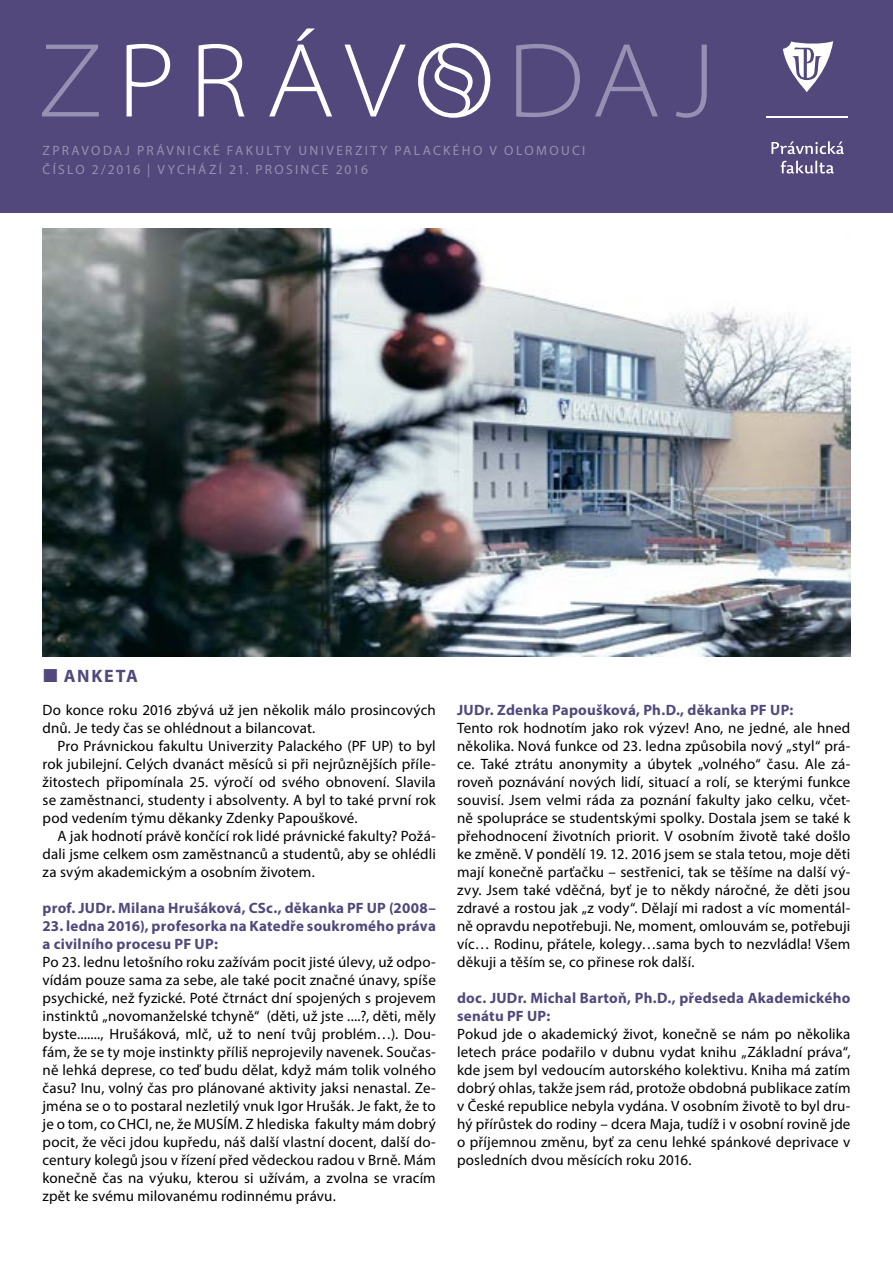
<style>
.page{position:relative;width:893px;height:1263px;background:#fff}
.page>*{position:absolute;margin:0;border:0;box-sizing:border-box;transform-origin:0 0}
.t1{font:700 18px "Myriad Pro";letter-spacing:.1em;color:#52487b}
.t2{font:15px/18px "Myriad Pro";letter-spacing:.01em;color:#000;text-align:justify}
.t3{font:700 15px/18px "Myriad Pro";letter-spacing:.015em;color:#52487b}
.t4{font:13.5px/19.5px "Myriad Pro";letter-spacing:.165em;color:#9690b2}
</style>
<div class="page">
<div style="left:0;top:0;width:893px;height:213px;background:#52487b"></div>
<svg style="left:516px;top:44px;width:191px;height:74px"></svg>
<svg style="left:42px;top:45px;width:57px;height:71px"></svg>
<svg style="left:127px;top:28px;width:363px;height:90px"></svg>
<hr style="left:766px;top:116px;width:82px;height:1px;background:#fff">
<svg style="left:771px;top:141px;width:73px;height:13px"></svg>
<svg style="left:781px;top:161px;width:53px;height:13px"></svg>
<svg style="left:783px;top:41px;width:50px;height:51px"></svg>
<img style="left:43px;top:229px;width:807px;height:427px">
<p class="t4" style="left:43px;top:140px;width:544px">ZPRAVODAJ PRÁVNICKÉ FAKULTY UNIVERZITY PALACKÉHO V OLOMOUCI<br>ČÍSLO 2/2016 | VYCHÁZÍ 21. PROSINCE 2016</p>
<p class="t1" style="left:64px;top:664px;width:76px">ANKETA</p>
<p class="t2" style="left:43px;top:701px;width:395px">Do konce roku 2016 zbývá už jen několik málo prosincových dnů. Je tedy čas se ohlédnout a bilancovat.</p>
<p class="t2" style="left:43px;top:737px;width:395px;text-indent:15px">Pro Právnickou fakultu Univerzity Palackého (PF UP) to byl rok jubilejní. Celých dvanáct měsíců si při nejrůznějších příle&shy;žitostech připomínala 25. výročí od svého obnovení. Slavila se zaměstnanci, studenty i absolventy. A byl to také první rok pod vedením týmu děkanky Zdenky Papouškové.</p>
<p class="t2" style="left:43px;top:827px;width:395px;text-indent:15px">A jak hodnotí právě končící rok lidé právnické fakulty? Požá&shy;dali jsme celkem osm zaměstnanců a studentů, aby se ohlédli za svým akademickým a osobním životem.</p>
<p class="t3" style="left:43px;top:898px;width:395px">prof. JUDr. Milana Hrušáková, CSc., děkanka PF UP (2008–</p>
<p class="t3" style="left:43px;top:916px;width:395px">23. ledna 2016), profesorka na Katedře soukromého práva a civilního procesu PF UP:</p>
<p class="t2" style="left:43px;top:953px;width:395px">Po 23. lednu letošního roku zažívám pocit jisté úlevy, už odpo&shy;vídám pouze sama za sebe, ale také pocit značné únavy, spíše psychické, než fyzické. Poté čtrnáct dní spojených s projevem instinktů „novomanželské tchyně“ (děti, už jste ....?, děti, měly byste......., Hrušáková, mlč, už to není tvůj problém…). Dou&shy;fám, že se ty moje instinkty příliš neprojevily navenek. Součas&shy;ně lehká deprese, co teď budu dělat, když mám tolik volného času? Inu, volný čas pro plánované aktivity jaksi nenastal. Ze&shy;jména se o to postaral nezletilý vnuk Igor Hrušák. Je fakt, že to je o tom, co CHCI, ne, že MUSÍM. Z hlediska fakulty mám dobrý pocit, že věci jdou kupředu, náš další vlastní docent, další do&shy;century kolegů jsou v řízení před vědeckou radou v Brně. Mám konečně čas na výuku, kterou si užívám, a zvolna se vracím zpět ke svému milovanému rodinnému právu.</p>
<p class="t3" style="left:457px;top:700px;width:338px">JUDr. Zdenka Papoušková, Ph.D., děkanka PF UP:</p>
<p class="t2" style="left:457px;top:719px;width:395px">Tento rok hodnotím jako rok výzev! Ano, ne jedné, ale hned několika. Nová funkce od 23. ledna způsobila nový „styl“ prá&shy;ce. Také ztrátu anonymity a úbytek „volného“ času. Ale zá&shy;roveň poznávání nových lidí, situací a rolí, se kterými funkce souvisí. Jsem velmi ráda za poznání fakulty jako celku, včet&shy;ně spolupráce se studentskými spolky. Dostala jsem se také k přehodnocení životních priorit. V osobním životě také došlo ke změně. V pondělí 19. 12. 2016 jsem se stala tetou, moje děti mají konečně parťačku – sestřenici, tak se těšíme na další vý&shy;zvy. Jsem také vděčná, byť je to někdy náročné, že děti jsou zdravé a rostou jak „z vody“. Dělají mi radost a víc momentál&shy;ně opravdu nepotřebuji. Ne, moment, omlouvám se, potřebuji víc… Rodinu, přátele, kolegy…sama bych to nezvládla! Všem děkuji a těším se, co přinese rok další.</p>
<p class="t3" style="left:457px;top:988px;width:395px">doc. JUDr. Michal Bartoň, Ph.D., předseda Akademického senátu PF UP:</p>
<p class="t2" style="left:457px;top:1025px;width:395px">Pokud jde o akademický život, konečně se nám po několika letech práce podařilo v dubnu vydat knihu „Základní práva“, kde jsem byl vedoucím autorského kolektivu. Kniha má zatím dobrý ohlas, takže jsem rád, protože obdobná publikace zatím v České republice nebyla vydána. V osobním životě to byl dru&shy;hý přírůstek do rodiny – dcera Maja, tudíž i v osobní rovině jde o příjemnou změnu, byť za cenu lehké spánkové deprivace v posledních dvou měsících roku 2016.</p>
</div>
